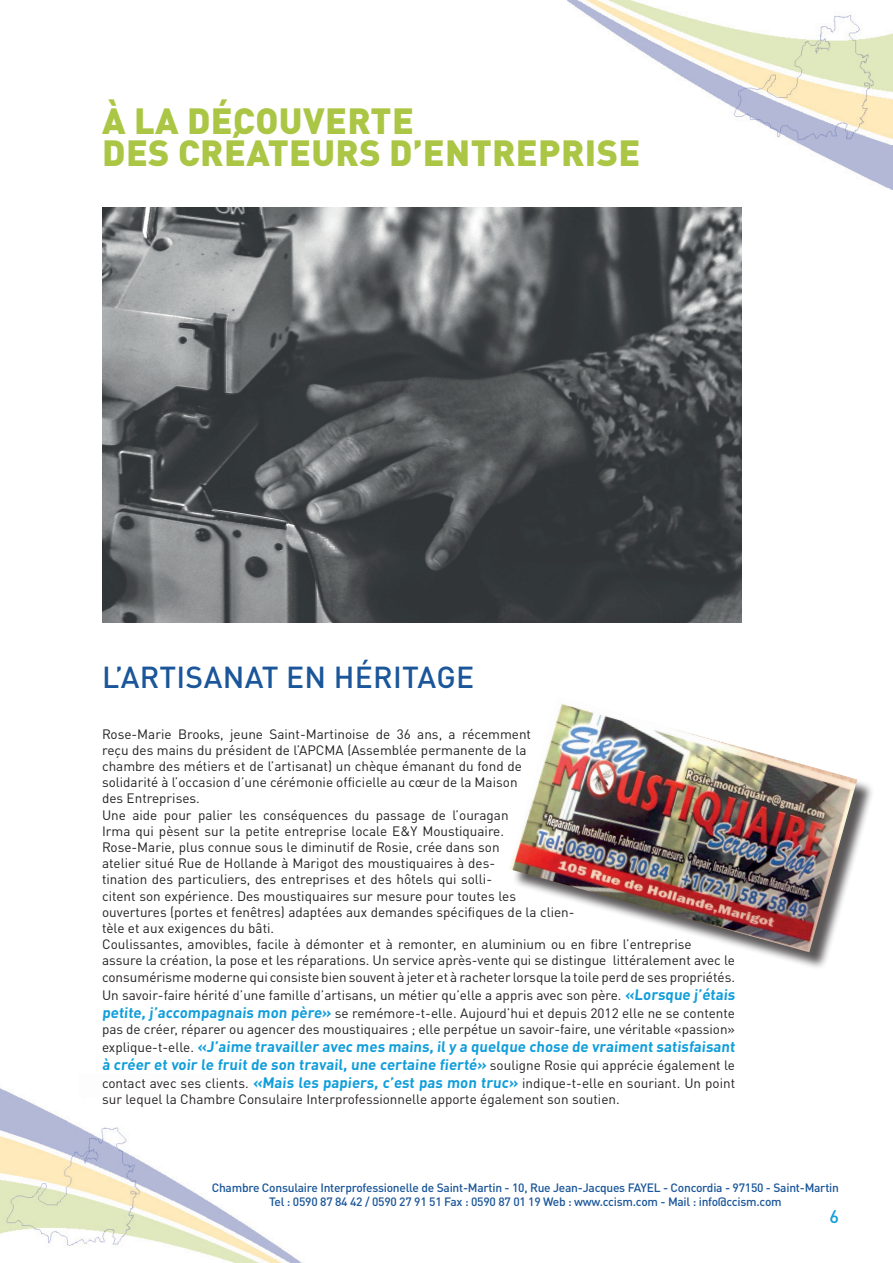
<style>
.page{position:relative;width:893px;height:1263px;background:#fff}
.page>*{position:absolute;margin:0;border:0;box-sizing:border-box;transform-origin:0 0}
.t1{font:900 36px/32.4px "DINOT";letter-spacing:.01em;color:#abc645}
.t2{font:500 30px "DINOT";letter-spacing:.01em;color:#1a5699}
.t3{font:500 18px "DINOT";color:#119eda}
.t4{font:700 15px/18px "DINOT";color:#119eda}
.t5{font:13.5px/16.2px "DINOT";color:#231f20}
.t6{font:500 12px/14.4px "DINOT";letter-spacing:-.02em;color:#1a5699;text-align:center}
.s1{font-weight:700;font-size:15px;color:#119eda}
.s2{font-weight:400;font-size:13.5px;color:#231f20}
</style>
<div class="page">
<img style="left:0;top:1088px;width:302px;height:175px">
<img style="left:568px;top:0;width:325px;height:189px">
<img style="left:102px;top:207px;width:639px;height:416px">
<div style="left:512px;top:699px;width:363px;height:271px;background:#231f20;opacity:.75"></div>
<img style="left:509px;top:699px;width:348px;height:253px">
<h1 class="t1" style="left:102px;top:103px;width:540px">À LA DÉCOUVERTE<br>DES CRÉATEURS D’ENTREPRISE</h1>
<h2 class="t2" style="left:102px;top:658px;width:373px">L’ARTISANAT EN HÉRITAGE</h2>
<p class="t5" style="left:102px;top:725px;width:634px">Rose-Marie Brooks, jeune Saint-Martinoise de 36 ans, a récemment<br>reçu des mains du président de l’APCMA (Assemblée permanente de la<br>chambre des métiers et de l’artisanat) un chèque émanant du fond de<br>solidarité à l’occasion d’une cérémonie officielle au cœur de la Maison<br>des Entreprises.<br>Une aide pour palier les conséquences du passage de l’ouragan<br>Irma qui pèsent sur la petite entreprise locale E&amp;Y Moustiquaire.<br>Rose-Marie, plus connue sous le diminutif de Rosie, crée dans son<br>atelier situé Rue de Hollande à Marigot des moustiquaires à des-<br>tination des particuliers, des entreprises et des hôtels qui solli-<br>citent son expérience. Des moustiquaires sur mesure pour toutes les<br>ouvertures (portes et fenêtres) adaptées aux demandes spécifiques de la clien-<br>tèle et aux exigences du bâti.<br>Coulissantes, amovibles, facile à démonter et à remonter, en aluminium ou en fibre l’entreprise assure la création, la pose et les réparations. Un service après-vente qui se distingue littéralement avec le consumérisme moderne qui consiste bien souvent à jeter et à racheter lorsque la toile perd de ses propriétés.</p>
<p class="t5" style="left:102px;top:985px;width:636px;line-height:18px">Un savoir-faire hérité d’une famille d’artisans, un métier qu’elle a appris avec son père. <span class="s1">«Lorsque j’étais petite, j’accompagnais mon père»</span> se remémore-t-elle. Aujourd’hui et depuis 2012 elle ne se contente</p>
<p class="t5" style="left:102px;top:1021px;width:634px">pas de créer, réparer ou agencer des moustiquaires ; elle perpétue un savoir-faire, une véritable «passion»</p>
<p class="t4" style="left:102px;top:1037px;width:636px"><span class="s2">explique-t-elle.</span> «J’aime travailler avec mes mains, il y a quelque chose de vraiment satisfaisant à créer et voir le fruit de son travail, une certaine fierté» <span class="s2">souligne Rosie qui apprécie également le</span></p>
<p class="t5" style="left:102px;top:1075px;width:635px">contact avec ses clients. <span class="s1">«Mais les papiers, c’est pas mon truc»</span> indique-t-elle en souriant. Un point sur lequel la Chambre Consulaire Interprofessionnelle apporte également son soutien.</p>
<p class="t6" style="left:212px;top:1180px;width:629px">Chambre Consulaire Interprofessionelle de Saint-Martin - 10, Rue Jean-Jacques FAYEL - Concordia - 97150 - Saint-Martin<br>Tel : 0590 87 84 42 / 0590 27 91 51 Fax : 0590 87 01 19 Web : www.ccism.com - Mail : info@ccism.com</p>
<h3 class="t3" style="left:829px;top:1205px;width:11px">6</h3>
</div>
